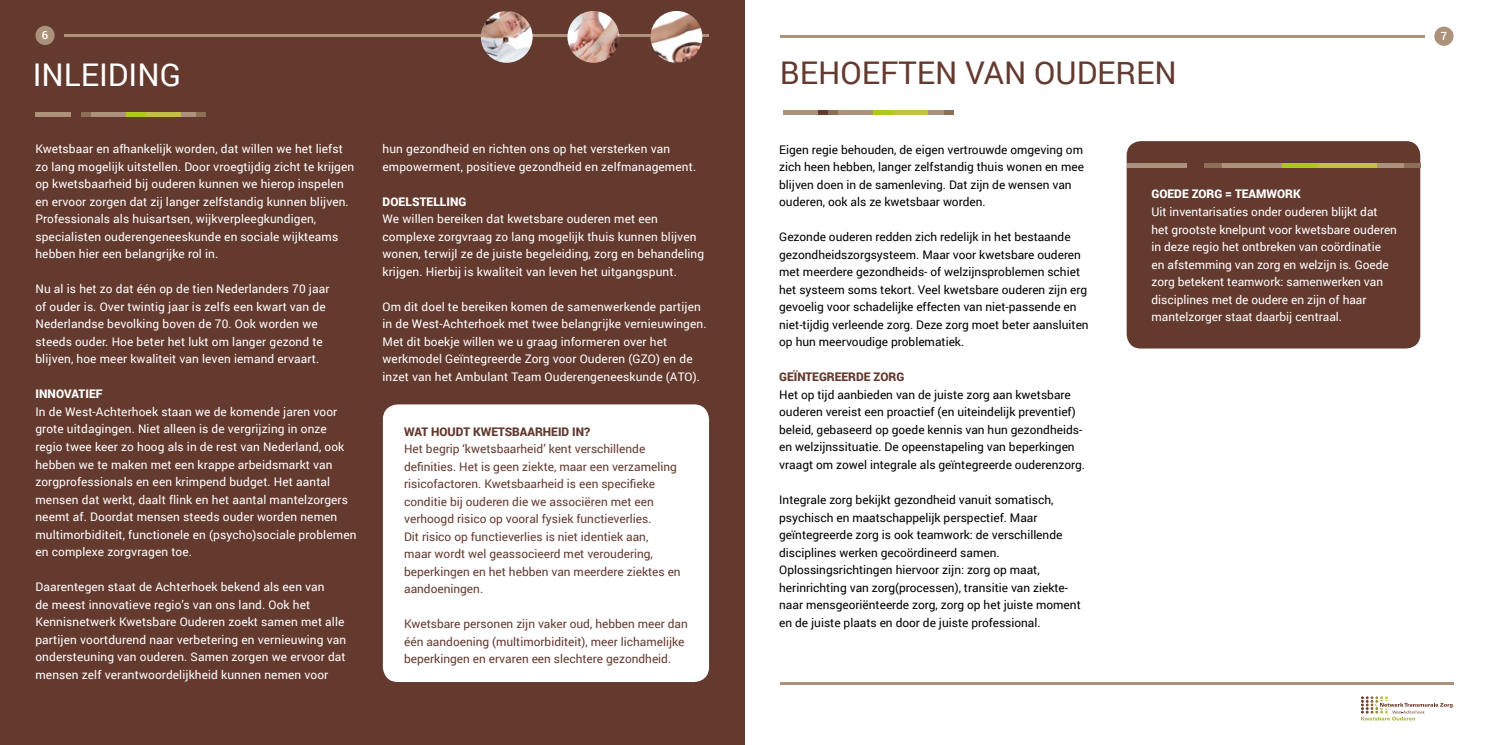
<style>
.page{position:relative;width:1489px;height:745px;background:#fff}
.page>*{position:absolute;margin:0;border:0;box-sizing:border-box;transform-origin:0 0}
.t1{font:31.25px "Roboto";color:#643a2f}
.t2{font:31.25px "Roboto";color:#fff}
.t3{font:11.88px/17.5px "Roboto";letter-spacing:.01em;color:#fff}
.t4{font:11.88px/17.5px "Roboto";color:#000}
.t5{font:11.88px/17.5px "Roboto";color:#643a2f}
.t6{font:900 11.88px "Roboto";color:#643a2f}
.t7{font:900 11.88px "Roboto";letter-spacing:.005em;color:#fff}
.t8{font:500 11.25px "Roboto";color:#fff}
</style>
<div class="page">
<div style="left:1434px;top:27px;width:19px;height:19px;background:#ad927b;border-radius:50%"></div>
<hr style="left:780px;top:35px;width:644px;height:2px;background:#ad927b">
<hr style="left:780px;top:681px;width:673px;height:3px;background:#ad927b">
<svg style="left:1361px;top:696px;width:91px;height:24px"></svg>
<div style="left:0;top:0;width:744px;height:744px;background:#643a2f"></div>
<hr style="left:64px;top:34px;width:645px;height:2px;background:#ad927b">
<div style="left:383px;top:404px;width:326px;height:277px;background:#fff;border-radius:15px"></div>
<div style="left:35px;top:112px;width:36px;height:5px;background:#ad927b"></div>
<div style="left:90px;top:112px;width:36px;height:5px;background:#ad927b"></div>
<div style="left:126px;top:112px;width:20px;height:5px;background:#adc91b"></div>
<div style="left:180px;top:112px;width:16px;height:5px;background:#ad927b"></div>
<div style="left:81px;top:112px;width:9px;height:5px;background:#8d6f55"></div>
<div style="left:146px;top:112px;width:34px;height:5px;background:#c4bf47"></div>
<div style="left:196px;top:112px;width:10px;height:5px;background:#8d6f55"></div>
<img style="left:481px;top:11px;width:51px;height:52px;border-radius:26px">
<img style="left:567px;top:11px;width:52px;height:52px;border-radius:26px">
<img style="left:650px;top:11px;width:52px;height:52px;border-radius:26px">
<div style="left:35px;top:26px;width:20px;height:19px;background:#ad927b;border-radius:50%"></div>
<div style="left:1126px;top:141px;width:294px;height:207px;background:#643a2f;border-radius:14px"></div>
<div style="left:1126px;top:162px;width:61px;height:5px;background:#ad927b"></div>
<div style="left:1221px;top:162px;width:61px;height:5px;background:#ad927b"></div>
<div style="left:1282px;top:162px;width:34px;height:5px;background:#adc91b"></div>
<div style="left:1376px;top:162px;width:27px;height:5px;background:#ad927b"></div>
<div style="left:1204px;top:162px;width:17px;height:5px;background:#8d6f55"></div>
<div style="left:1316px;top:162px;width:60px;height:5px;background:#c4bf47"></div>
<div style="left:1403px;top:162px;width:17px;height:5px;background:#8d6f55"></div>
<div style="left:783px;top:110px;width:35px;height:5px;background:#ad927b"></div>
<div style="left:838px;top:110px;width:35px;height:5px;background:#ad927b"></div>
<div style="left:818px;top:110px;width:10px;height:5px;background:#643a2f"></div>
<div style="left:873px;top:110px;width:20px;height:5px;background:#adc91b"></div>
<div style="left:927px;top:110px;width:16px;height:5px;background:#ad927b"></div>
<div style="left:828px;top:110px;width:10px;height:5px;background:#8d6f55"></div>
<div style="left:893px;top:110px;width:34px;height:5px;background:#c4bf47"></div>
<div style="left:943px;top:110px;width:10px;height:5px;background:#8d6f55"></div>
<p class="t8" style="left:42px;top:27px;width:8px">6</p>
<p class="t8" style="left:1440px;top:28px;width:8px">7</p>
<h1 class="t2" style="left:33px;top:53px;width:150px">INLEIDING</h1>
<h1 class="t1" style="left:780px;top:51px;width:398px">BEHOEFTEN VAN OUDEREN</h1>
<p class="t3" style="left:35px;top:140px;width:320px">Kwetsbaar en afhankelijk worden, dat willen we het liefst zo lang mogelijk uitstellen. Door vroegtijdig zicht te krijgen op kwetsbaarheid bij ouderen kunnen we hierop inspelen en ervoor zorgen dat zij langer zelfstandig kunnen blijven.<br>Professionals als huisartsen, wijkverpleegkundigen, specialisten ouderengeneeskunde en sociale wijkteams hebben hier een belangrijke rol in.</p>
<p class="t3" style="left:35px;top:280px;width:295px">Nu al is het zo dat één op de tien Nederlanders 70 jaar of ouder is. Over twintig jaar is zelfs een kwart van de Nederlandse bevolking boven de 70. Ook worden we steeds ouder. Hoe beter het lukt om langer gezond te blijven, hoe meer kwaliteit van leven iemand ervaart.</p>
<p class="t7" style="left:35px;top:385px;width:69px">INNOVATIEF</p>
<p class="t3" style="left:35px;top:402px;width:322px">In de West-Achterhoek staan we de komende jaren voor grote uitdagingen. Niet alleen is de vergrijzing in onze regio twee keer zo hoog als in de rest van Nederland, ook hebben we te maken met een krappe arbeidsmarkt van zorgprofessionals en een krimpend budget. Het aantal mensen dat werkt, daalt flink en het aantal mantelzorgers neemt af. Doordat mensen steeds ouder worden nemen multimorbiditeit, functionele en (psycho)sociale problemen en complexe zorgvragen toe.</p>
<p class="t3" style="left:35px;top:577px;width:312px">Daarentegen staat de Achterhoek bekend als een van<br>de meest innovatieve regio’s van ons land. Ook het Kennisnetwerk Kwetsbare Ouderen zoekt samen met alle partijen voortdurend naar verbetering en vernieuwing van ondersteuning van ouderen. Samen zorgen we ervoor dat mensen zelf verantwoordelijkheid kunnen nemen voor</p>
<p class="t3" style="left:382px;top:140px;width:315px">hun gezondheid en richten ons op het versterken van empowerment, positieve gezondheid en zelfmanagement.</p>
<p class="t7" style="left:382px;top:193px;width:85px">DOELSTELLING</p>
<p class="t3" style="left:382px;top:210px;width:323px">We willen bereiken dat kwetsbare ouderen met een complexe zorgvraag zo lang mogelijk thuis kunnen blijven wonen, terwijl ze de juiste begeleiding, zorg en behandeling krijgen. Hierbij is kwaliteit van leven het uitgangspunt.</p>
<p class="t3" style="left:382px;top:297px;width:325px">Om dit doel te bereiken komen de samenwerkende partijen in de West-Achterhoek met twee belangrijke vernieuwingen.<br>Met dit boekje willen we u graag informeren over het werkmodel Geïntegreerde Zorg voor Ouderen (GZO) en de inzet van het Ambulant Team Ouderengeneeskunde (ATO).</p>
<p class="t6" style="left:404px;top:422px;width:187px">WAT HOUDT KWETSBAARHEID IN?</p>
<p class="t5" style="left:404px;top:439px;width:278px">Het begrip ‘kwetsbaarheid’ kent verschillende definities. Het is geen ziekte, maar een verzameling risicofactoren. Kwetsbaarheid is een specifieke conditie bij ouderen die we associëren met een verhoogd risico op vooral fysiek functieverlies.<br>Dit risico op functieverlies is niet identiek aan,<br>maar wordt wel geassocieerd met veroudering, beperkingen en het hebben van meerdere ziektes en aandoeningen.</p>
<p class="t5" style="left:404px;top:614px;width:285px">Kwetsbare personen zijn vaker oud, hebben meer dan één aandoening (multimorbiditeit), meer lichamelijke beperkingen en ervaren een slechtere gezondheid.</p>
<p class="t4" style="left:779px;top:140px;width:306px">Eigen regie behouden, de eigen vertrouwde omgeving om zich heen hebben, langer zelfstandig thuis wonen en mee blijven doen in de samenleving. Dat zijn de wensen van ouderen, ook als ze kwetsbaar worden.</p>
<p class="t4" style="left:779px;top:227px;width:311px">Gezonde ouderen redden zich redelijk in het bestaande gezondheidszorgsysteem. Maar voor kwetsbare ouderen met meerdere gezondheids- of welzijnsproblemen schiet het systeem soms tekort. Veel kwetsbare ouderen zijn erg gevoelig voor schadelijke effecten van niet-passende en niet-tijdig verleende zorg. Deze zorg moet beter aansluiten op hun meervoudige problematiek.</p>
<p class="t6" style="left:779px;top:368px;width:126px">GEÏNTEGREERDE ZORG</p>
<p class="t4" style="left:779px;top:385px;width:307px">Het op tijd aanbieden van de juiste zorg aan kwetsbare ouderen vereist een proactief (en uiteindelijk preventief) beleid, gebaseerd op goede kennis van hun gezondheids&shy;en welzijnssituatie. De opeenstapeling van beperkingen vraagt om zowel integrale als geïntegreerde ouderenzorg.</p>
<p class="t4" style="left:779px;top:490px;width:303px">Integrale zorg bekijkt gezondheid vanuit somatisch, psychisch en maatschappelijk perspectief. Maar geïntegreerde zorg is ook teamwork: de verschillende disciplines werken gecoördineerd samen.<br>Oplossingsrichtingen hiervoor zijn: zorg op maat, herinrichting van zorg(processen), transitie van ziekte&shy;naar mensgeoriënteerde zorg, zorg op het juiste moment en de juiste plaats en door de juiste professional.</p>
<p class="t7" style="left:1151px;top:186px;width:151px">GOEDE ZORG = TEAMWORK</p>
<p class="t3" style="left:1151px;top:202px;width:247px">Uit inventarisaties onder ouderen blijkt dat het grootste knelpunt voor kwetsbare ouderen in deze regio het ontbreken van coördinatie en afstemming van zorg en welzijn is. Goede zorg betekent teamwork: samenwerken van disciplines met de oudere en zijn of haar mantelzorger staat daarbij centraal.</p>
</div>
